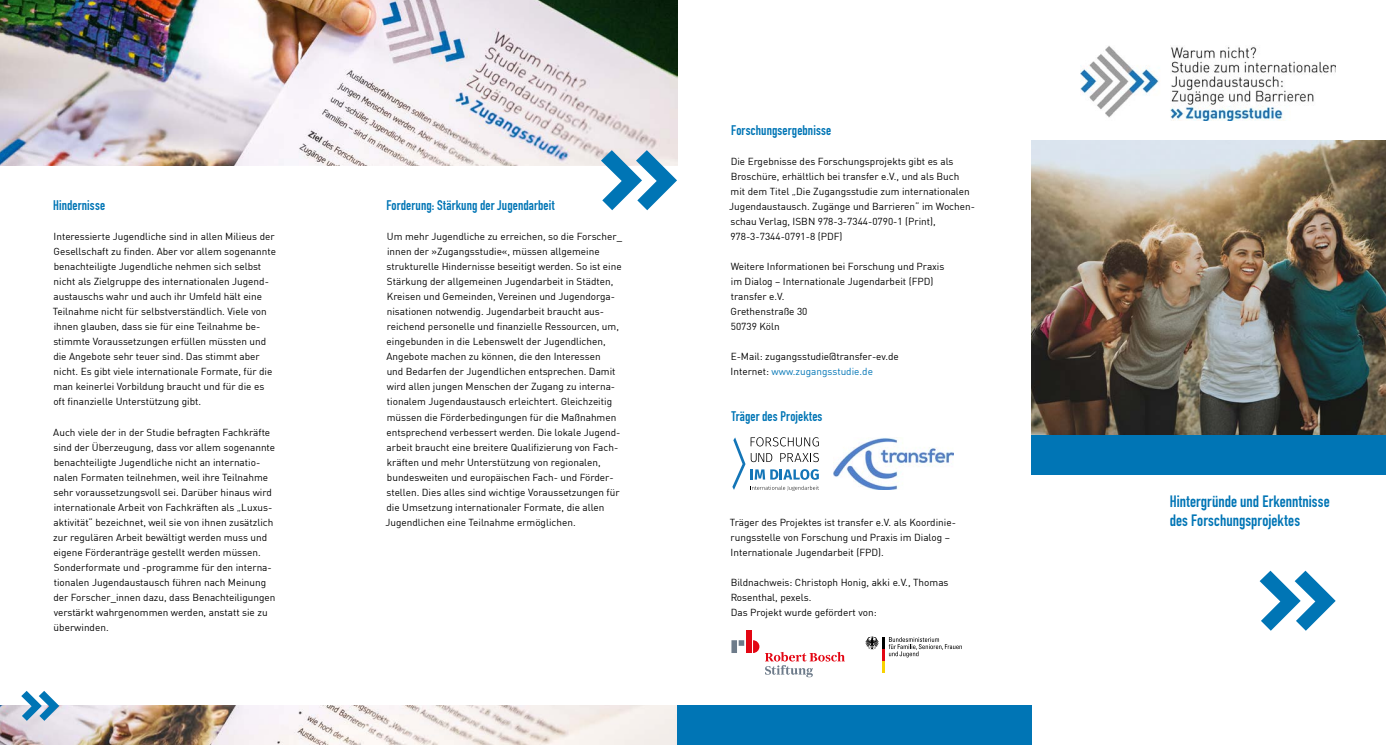
<style>
.page{position:relative;width:1386px;height:745px;background:#fff}
.page>*{position:absolute;margin:0;border:0;box-sizing:border-box;transform-origin:0 0}
.t1{font:700 16.25px/18.8px "DIN Condensed";letter-spacing:.005em;color:#0075b5}
.t2{font:700 13.75px "DIN Condensed";letter-spacing:.005em;color:#0075b5}
.t3{font:10px/15px "DIN Offc";color:#000}
.s1{color:#0075b5}
</style>
<div class="page">
<img style="left:1031px;top:141px;width:354px;height:294px">
<div style="left:1031px;top:435px;width:354px;height:39px;background:#0075b5"></div>
<img style="left:0;top:0;width:677px;height:165px">
<img style="left:0;top:705px;width:677px;height:39px">
<img style="left:1080px;top:46px;width:255px;height:74px">
<div style="left:677px;top:705px;width:354px;height:39px;background:#0075b5"></div>
<svg style="left:21px;top:691px;width:38px;height:29px"></svg>
<svg style="left:601px;top:150px;width:76px;height:60px"></svg>
<svg style="left:732px;top:437px;width:87px;height:53px"></svg>
<svg style="left:731px;top:640px;width:13px;height:12px"></svg>
<div style="left:746px;top:630px;width:5px;height:22px;background:#e30613"></div>
<svg style="left:753px;top:640px;width:6px;height:12px"></svg>
<svg style="left:765px;top:652px;width:80px;height:24px"></svg>
<svg style="left:865px;top:636px;width:96px;height:36px"></svg>
<img style="left:833px;top:437px;width:121px;height:52px">
<svg style="left:1259px;top:570px;width:76px;height:60px"></svg>
<h2 class="t2" style="left:53px;top:196px;width:53px">Hindernisse</h2>
<h2 class="t2" style="left:386px;top:196px;width:170px">Forderung: Stärkung der Jugendarbeit</h2>
<p class="t3" style="left:53px;top:229px;width:225px">Interessierte Jugendliche sind in allen Milieus der Gesellschaft zu finden. Aber vor allem sogenannte benachteiligte Jugendliche nehmen sich selbst nicht als Zielgruppe des internationalen Jugend&shy;austauschs wahr und auch ihr Umfeld hält eine Teilnahme nicht für selbstverständlich. Viele von ihnen glauben, dass sie für eine Teilnahme be&shy;stimmte Voraussetzungen erfüllen müssten und die Angebote sehr teuer sind. Das stimmt aber nicht. Es gibt viele internationale Formate, für die man keinerlei Vorbildung braucht und für die es oft finanzielle Unterstützung gibt.</p>
<p class="t3" style="left:53px;top:424px;width:223px">Auch viele der in der Studie befragten Fachkräfte sind der Überzeugung, dass vor allem sogenannte benachteiligte Jugendliche nicht an internatio&shy;nalen Formaten teilnehmen, weil ihre Teilnahme sehr voraussetzungsvoll sei. Darüber hinaus wird internationale Arbeit von Fachkräften als „Luxus&shy;aktivität“ bezeichnet, weil sie von ihnen zusätzlich zur regulären Arbeit bewältigt werden muss und eigene Förderanträge gestellt werden müssen.<br>Sonderformate und -programme für den interna&shy;tionalen Jugendaustausch führen nach Meinung der Forscher_innen dazu, dass Benachteiligungen verstärkt wahrgenommen werden, anstatt sie zu überwinden.</p>
<p class="t3" style="left:385px;top:229px;width:238px">Um mehr Jugendliche zu erreichen, so die Forscher_ innen der »Zugangsstudie«, müssen allgemeine strukturelle Hindernisse beseitigt werden. So ist eine Stärkung der allgemeinen Jugendarbeit in Städten, Kreisen und Gemeinden, Vereinen und Jugendorga&shy;nisationen notwendig. Jugendarbeit braucht aus&shy;reichend personelle und finanzielle Ressourcen, um, eingebunden in die Lebenswelt der Jugendlichen, Angebote machen zu können, die den Interessen<br>und Bedarfen der Jugendlichen entsprechen. Damit wird allen jungen Menschen der Zugang zu interna&shy;tionalem Jugendaustausch erleichtert. Gleichzeitig müssen die Förderbedingungen für die Maßnahmen entsprechend verbessert werden. Die lokale Jugend&shy;arbeit braucht eine breitere Qualifizierung von Fach&shy;kräften und mehr Unterstützung von regionalen, bundesweiten und europäischen Fach- und Förder&shy;stellen. Dies alles sind wichtige Voraussetzungen für die Umsetzung internationaler Formate, die allen Jugendlichen eine Teilnahme ermöglichen.</p>
<h2 class="t2" style="left:731px;top:121px;width:102px">Forschungsergebnisse</h2>
<p class="t3" style="left:729px;top:154px;width:247px">Die Ergebnisse des Forschungsprojekts gibt es als Broschüre, erhältlich bei transfer e.V., und als Buch mit dem Titel „Die Zugangsstudie zum internationalen Jugendaustausch. Zugänge und Barrieren“ im Wochen&shy;schau Verlag, ISBN 978-3-7344-0790-1 (Print), 978-3-7344-0791-8 (PDF)</p>
<p class="t3" style="left:730px;top:259px;width:215px">Weitere Informationen bei Forschung und Praxis im Dialog – Internationale Jugendarbeit (FPD) transfer e.V.<br>Grethenstraße 30<br>50739 Köln</p>
<p class="t3" style="left:730px;top:349px;width:170px">E-Mail: zugangsstudie@transfer-ev.de<br>Internet: <span class="s1">www.zugangsstudie.de</span></p>
<h2 class="t2" style="left:731px;top:406px;width:93px">Träger des Projektes</h2>
<p class="t3" style="left:729px;top:514px;width:228px">Träger des Projektes ist transfer e.V. als Koordinie&shy;rungsstelle von Forschung und Praxis im Dialog –<br>Internationale Jugendarbeit (FPD).</p>
<p class="t3" style="left:730px;top:574px;width:219px">Bildnachweis: Christoph Honig, akki e.V., Thomas<br>Rosenthal, pexels.<br>Das Projekt wurde gefördert von:</p>
<h1 class="t1" style="left:1169px;top:491px;width:161px">Hintergründe und Erkenntnisse des Forschungsprojektes</h1>
</div>
